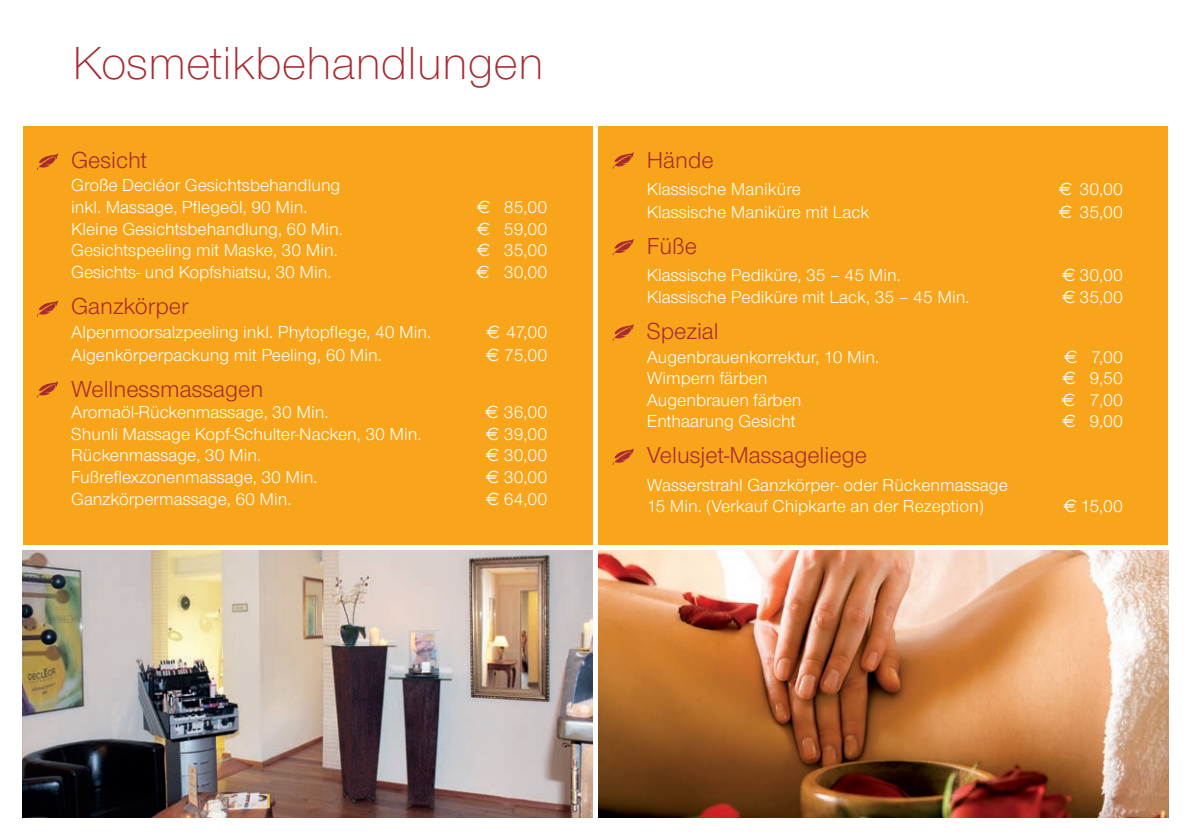
<style>
.page{position:relative;width:1191px;height:840px;background:#fff}
.page>*{position:absolute;margin:0;border:0;box-sizing:border-box;transform-origin:0 0}
.t1{font:300 48px "Nimbus Sans Novus T";color:#a72b30}
.t2{font:24px "Nimbus Sans Novus T";color:#a72b30}
.t3{font:18px/21.6px "Nimbus Sans Novus T";color:#fff}
.s1{font-family:"Euro Sans"}
</style>
<div class="page">
<img style="left:23px;top:550px;width:569px;height:266px">
<div style="left:23px;top:126px;width:569px;height:418px;background:#f9a51b"></div>
<div style="left:598px;top:126px;width:570px;height:418px;background:#f9a51b"></div>
<svg style="left:37px;top:153px;width:21px;height:17px"></svg>
<svg style="left:37px;top:300px;width:21px;height:17px"></svg>
<svg style="left:37px;top:381px;width:21px;height:16px"></svg>
<svg style="left:612px;top:152px;width:22px;height:17px"></svg>
<svg style="left:612px;top:239px;width:22px;height:16px"></svg>
<svg style="left:612px;top:324px;width:22px;height:16px"></svg>
<svg style="left:612px;top:448px;width:22px;height:17px"></svg>
<img style="left:598px;top:550px;width:570px;height:266px">
<h1 class="t1" style="left:73px;top:35px;width:472px">Kosmetikbehandlungen</h1>
<h2 class="t2" style="left:71px;top:146px;width:78px">Gesicht</h2>
<p class="t3" style="left:71px;top:174px;width:271px">Große Decléor Gesichtsbehandlung inkl. Massage, Pflegeöl, 90 Min.</p>
<p class="t3" style="left:477px;top:196px;width:72px"><span class="s1">E</span> 85,00</p>
<p class="t3" style="left:71px;top:217px;width:273px">Kleine Gesichtsbehandlung, 60 Min.</p>
<p class="t3" style="left:477px;top:217px;width:72px"><span class="s1">E</span> 59,00</p>
<p class="t3" style="left:71px;top:239px;width:268px">Gesichtspeeling mit Maske, 30 Min.</p>
<p class="t3" style="left:477px;top:239px;width:72px"><span class="s1">E</span> 35,00</p>
<p class="t3" style="left:71px;top:261px;width:262px">Gesichts- und Kopfshiatsu, 30 Min.</p>
<p class="t3" style="left:476px;top:261px;width:73px"><span class="s1">E</span> 30,00</p>
<h2 class="t2" style="left:71px;top:292px;width:119px">Ganzkörper</h2>
<p class="t3" style="left:71px;top:320px;width:361px">Alpenmoorsalzpeeling inkl. Phytopflege, 40 Min.</p>
<p class="t3" style="left:486px;top:320px;width:62px"><span class="s1">E</span> 47,00</p>
<p class="t3" style="left:71px;top:343px;width:312px">Algenkörperpackung mit Peeling, 60 Min.</p>
<p class="t3" style="left:486px;top:343px;width:63px"><span class="s1">E</span> 75,00</p>
<h2 class="t2" style="left:71px;top:374px;width:194px">Wellnessmassagen</h2>
<p class="t3" style="left:71px;top:401px;width:259px">Aromaöl-Rückenmassage, 30 Min.</p>
<p class="t3" style="left:485px;top:401px;width:64px"><span class="s1">E</span> 36,00</p>
<p class="t3" style="left:71px;top:422px;width:352px">Shunli Massage Kopf-Schulter-Nacken, 30 Min.</p>
<p class="t3" style="left:486px;top:422px;width:63px"><span class="s1">E</span> 39,00</p>
<p class="t3" style="left:71px;top:444px;width:191px">Rückenmassage, 30 Min.</p>
<p class="t3" style="left:486px;top:444px;width:63px"><span class="s1">E</span> 30,00</p>
<p class="t3" style="left:71px;top:465px;width:248px">Fußreflexzonenmassage, 30 Min.</p>
<p class="t3" style="left:486px;top:465px;width:63px"><span class="s1">E</span> 30,00</p>
<p class="t3" style="left:71px;top:487px;width:222px">Ganzkörpermassage, 60 Min.</p>
<p class="t3" style="left:486px;top:487px;width:63px"><span class="s1">E</span> 64,00</p>
<h2 class="t2" style="left:647px;top:146px;width:69px">Hände</h2>
<p class="t3" style="left:647px;top:178px;width:156px">Klassische Maniküre</p>
<p class="t3" style="left:1058px;top:178px;width:66px"><span class="s1">E</span> 30,00</p>
<p class="t3" style="left:647px;top:201px;width:224px">Klassische Maniküre mit Lack</p>
<p class="t3" style="left:1058px;top:201px;width:66px"><span class="s1">E</span> 35,00</p>
<h2 class="t2" style="left:647px;top:232px;width:52px">Füße</h2>
<p class="t3" style="left:647px;top:264px;width:255px">Klassische Pediküre, 35 – 45 Min.</p>
<p class="t3" style="left:1062px;top:264px;width:62px"><span class="s1">E</span> 30,00</p>
<p class="t3" style="left:647px;top:285px;width:324px">Klassische Pediküre mit Lack, 35 – 45 Min.</p>
<p class="t3" style="left:1062px;top:285px;width:62px"><span class="s1">E</span> 35,00</p>
<h2 class="t2" style="left:647px;top:317px;width:74px">Spezial</h2>
<p class="t3" style="left:647px;top:345px;width:234px">Augenbrauenkorrektur, 10 Min.</p>
<p class="t3" style="left:1064px;top:345px;width:60px"><span class="s1">E</span> 7,00</p>
<p class="t3" style="left:647px;top:367px;width:122px">Wimpern färben</p>
<p class="t3" style="left:1062px;top:367px;width:62px"><span class="s1">E</span> 9,50</p>
<p class="t3" style="left:647px;top:388px;width:156px">Augenbrauen färben</p>
<p class="t3" style="left:1061px;top:388px;width:63px"><span class="s1">E</span> 7,00</p>
<p class="t3" style="left:647px;top:410px;width:150px">Enthaarung Gesicht</p>
<p class="t3" style="left:1062px;top:410px;width:62px"><span class="s1">E</span> 9,00</p>
<h2 class="t2" style="left:647px;top:441px;width:222px">Velusjet-Massageliege</h2>
<p class="t3" style="left:647px;top:473px;width:363px">Wasserstrahl Ganzkörper- oder Rückenmassage<br>15 Min. (Verkauf Chipkarte an der Rezeption)</p>
<p class="t3" style="left:1063px;top:495px;width:61px"><span class="s1">E</span> 15,00</p>
</div>
